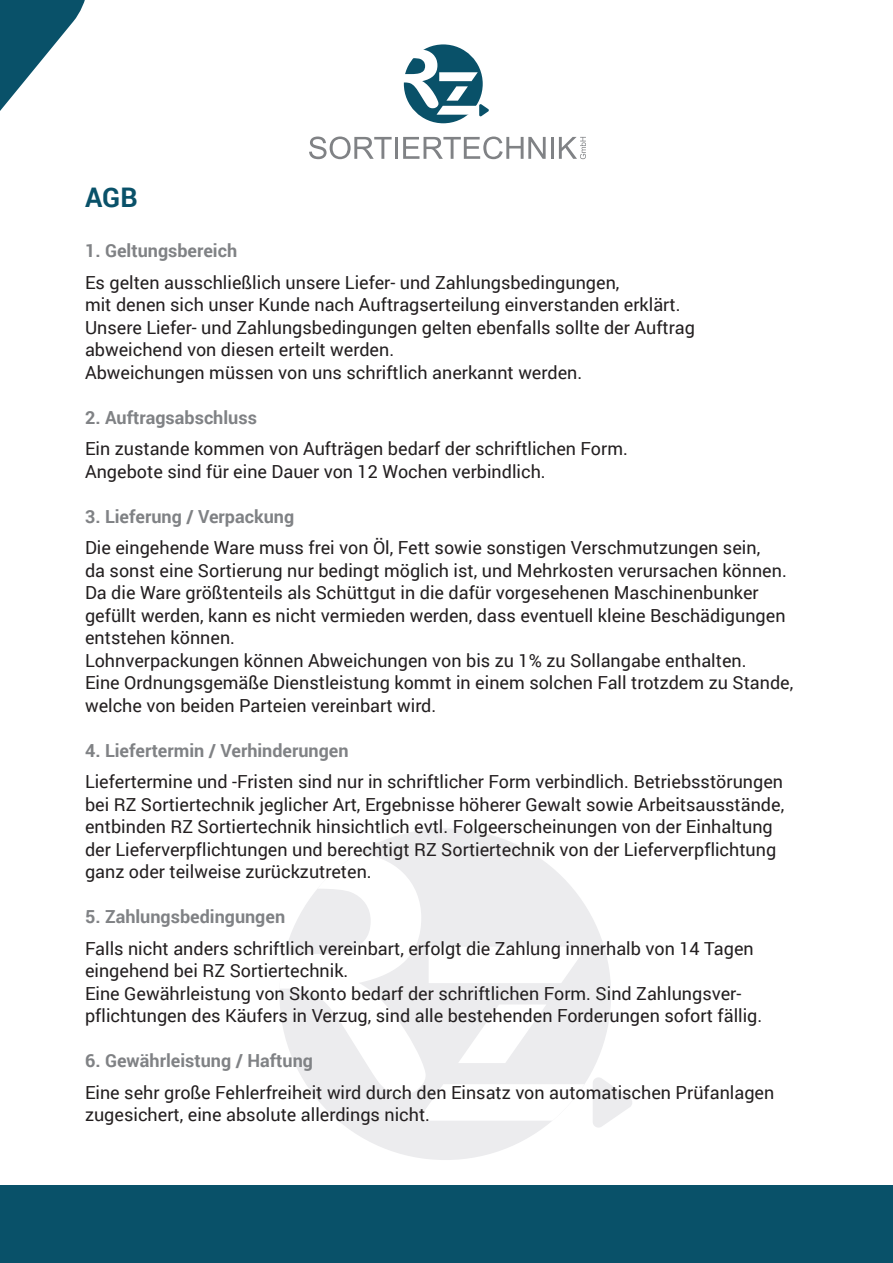
<style>
.page{position:relative;width:893px;height:1263px;background:#fff}
.page>*{position:absolute;margin:0;border:0;box-sizing:border-box;transform-origin:0 0}
.t1{font:700 27px "Roboto";color:#095169}
.t2{font:18px/22.5px "Roboto";color:#231f20}
.t3{font:700 18px "Roboto";color:#808285}
</style>
<div class="page">
<div style="left:0;top:1185px;width:893px;height:78px;background:#095169"></div>
<svg style="left:403px;top:43px;width:81px;height:81px"></svg>
<div style="left:402px;top:43px;width:83px;height:82px;border:2px solid #fff;border-radius:50%"></div>
<svg style="left:309px;top:137px;width:83px;height:22px"></svg>
<hr style="left:395px;top:137px;width:3px;height:22px;background:#808285">
<svg style="left:403px;top:137px;width:143px;height:22px"></svg>
<hr style="left:551px;top:137px;width:3px;height:22px;background:#808285">
<svg style="left:559px;top:137px;width:27px;height:22px"></svg>
<svg style="left:403px;top:50px;width:86px;height:67px"></svg>
<svg style="left:0;top:0;width:85px;height:111px"></svg>
<div style="left:279px;top:828px;width:332px;height:332px;background:#ececee;border-radius:50%"></div>
<svg style="left:593px;top:1077px;width:39px;height:51px"></svg>
<svg style="left:280px;top:853px;width:306px;height:268px"></svg>
<h1 class="t1" style="left:85px;top:178px;width:54px">AGB</h1>
<p class="t3" style="left:85px;top:238px;width:154px">1. Geltungsbereich</p>
<p class="t2" style="left:85px;top:270px;width:612px">Es gelten ausschließlich unsere Liefer- und Zahlungsbedingungen,<br>mit denen sich unser Kunde nach Auftragserteilung einverstanden erklärt.<br>Unsere Liefer- und Zahlungsbedingungen gelten ebenfalls sollte der Auftrag abweichend von diesen erteilt werden.<br>Abweichungen müssen von uns schriftlich anerkannt werden.</p>
<p class="t3" style="left:85px;top:404px;width:173px">2. Auftragsabschluss</p>
<p class="t2" style="left:85px;top:437px;width:544px">Ein zustande kommen von Aufträgen bedarf der schriftlichen Form.<br>Angebote sind für eine Dauer von 12 Wochen verbindlich.</p>
<p class="t3" style="left:85px;top:503px;width:211px">3. Lieferung / Verpackung</p>
<p class="t2" style="left:85px;top:536px;width:710px">Die eingehende Ware muss frei von Öl, Fett sowie sonstigen Verschmutzungen sein,<br>da sonst eine Sortierung nur bedingt möglich ist, und Mehrkosten verursachen können.<br>Da die Ware größtenteils als Schüttgut in die dafür vorgesehenen Maschinenbunker gefüllt werden, kann es nicht vermieden werden, dass eventuell kleine Beschädigungen entstehen können.<br>Lohnverpackungen können Abweichungen von bis zu 1% zu Sollangabe enthalten.<br>Eine Ordnungsgemäße Dienstleistung kommt in einem solchen Fall trotzdem zu Stande, welche von beiden Parteien vereinbart wird.</p>
<p class="t3" style="left:85px;top:737px;width:265px">4. Liefertermin / Verhinderungen</p>
<p class="t2" style="left:85px;top:770px;width:701px">Liefertermine und -Fristen sind nur in schriftlicher Form verbindlich. Betriebsstörungen bei RZ Sortiertechnik jeglicher Art, Ergebnisse höherer Gewalt sowie Arbeitsausstände, entbinden RZ Sortiertechnik hinsichtlich evtl. Folgeerscheinungen von der Einhaltung der Lieferverpflichtungen und berechtigt RZ Sortiertechnik von der Lieferverpflichtung ganz oder teilweise zurückzutreten.</p>
<p class="t3" style="left:85px;top:904px;width:202px">5. Zahlungsbedingungen</p>
<p class="t2" style="left:85px;top:936px;width:679px">Falls nicht anders schriftlich vereinbart, erfolgt die Zahlung innerhalb von 14 Tagen eingehend bei RZ Sortiertechnik.<br>Eine Gewährleistung von Skonto bedarf der schriftlichen Form. Sind Zahlungsver&shy;pflichtungen des Käufers in Verzug, sind alle bestehenden Forderungen sofort fällig.</p>
<p class="t3" style="left:85px;top:1048px;width:229px">6. Gewährleistung / Haftung</p>
<p class="t2" style="left:85px;top:1080px;width:691px">Eine sehr große Fehlerfreiheit wird durch den Einsatz von automatischen Prüfanlagen zugesichert, eine absolute allerdings nicht.</p>
</div>
